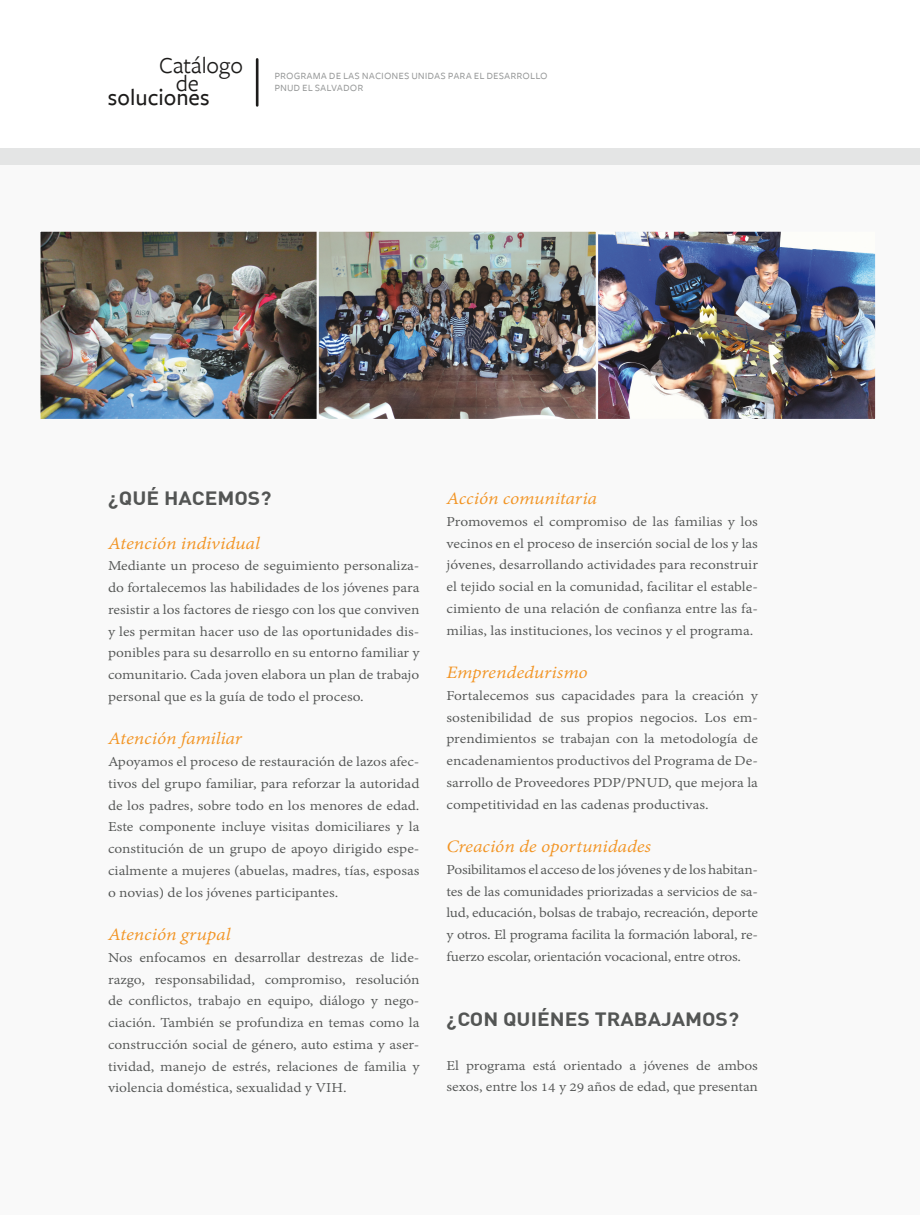
<style>
.page{position:relative;width:920px;height:1215px;background:#fff}
.page>*{position:absolute;margin:0;border:0;box-sizing:border-box;transform-origin:0 0}
.t1{font:23.7px/18.1px "Freight Sans";color:#1c1b1a}
.t2{font:500 23.7px "Freight Sans";color:#1c1b1a}
.t3{font:italic 18.9px "Adobe Devanagari";letter-spacing:-.01em;color:#f29423;scale:1.11 1}
.t4{font:700 18.9px "DIN Pro";color:#535554;scale:1.11 1}
.t5{font:14.85px/21.8px "Adobe Devanagari";color:#535554;text-align:justify;scale:1.11 1}
.t6{font:13.2px/11.9px "Freight Sans Book SC";color:#969898}
</style>
<div class="page">
<div style="left:1px;top:149px;width:919px;height:1066px;background:#f9f9f9"></div>
<img style="left:41px;top:233px;width:833px;height:185px">
<div style="left:38px;top:230px;width:282px;height:191px;border:2px solid #f9f9f9"></div>
<div style="left:317px;top:230px;width:281px;height:191px;border:2px solid #f9f9f9"></div>
<div style="left:596px;top:230px;width:281px;height:191px;border:2px solid #f9f9f9"></div>
<div style="left:1px;top:148px;width:919px;height:17px;background:#e4e5e5"></div>
<hr style="left:256px;top:59px;width:2px;height:46px;background:#1c1b1a">
<h1 class="t1" style="left:176px;top:57px;width:69px;text-indent:-17px">Catálogo de</h1>
<h1 class="t2" style="left:108px;top:84px;width:103px">soluciones</h1>
<p class="t6" style="left:274px;top:69px;width:275px">programa de las naciones unidas para el desarrollo pnud el salvador</p>
<p class="t4" style="left:108px;top:486px;width:149px">¿QUÉ HACEMOS?</p>
<p class="t3" style="left:108px;top:532px;width:138px">Atención individual</p>
<p class="t5" style="left:108px;top:556px;width:282px">Mediante un proceso de seguimiento personaliza&shy;do fortalecemos las habilidades de los jóvenes para resistir a los factores de riesgo con los que conviven y les permitan hacer uso de las oportunidades dis&shy;ponibles para su desarrollo en su entorno familiar y comunitario. Cada joven elabora un plan de trabajo personal que es la guía de todo el proceso.</p>
<p class="t3" style="left:108px;top:728px;width:122px">Atención familiar</p>
<p class="t5" style="left:108px;top:752px;width:282px">Apoyamos el proceso de restauración de lazos afec&shy;tivos del grupo familiar, para reforzar la autoridad de los padres, sobre todo en los menores de edad.<br>Este componente incluye visitas domiciliares y la constitución de un grupo de apoyo dirigido espe&shy;cialmente a mujeres (abuelas, madres, tías, esposas o novias) de los jóvenes participantes.</p>
<p class="t3" style="left:108px;top:924px;width:112px">Atención grupal</p>
<p class="t5" style="left:108px;top:948px;width:282px">Nos enfocamos en desarrollar destrezas de lide&shy;razgo, responsabilidad, compromiso, resolución de conflictos, trabajo en equipo, diálogo y nego&shy;ciación. También se profundiza en temas como la construcción social de género, auto estima y aser&shy;tividad, manejo de estrés, relaciones de familia y violencia doméstica, sexualidad y VIH.</p>
<p class="t3" style="left:446px;top:488px;width:137px">Acción comunitaria</p>
<p class="t5" style="left:446px;top:512px;width:282px">Promovemos el compromiso de las familias y los vecinos en el proceso de inserción social de los y las jóvenes, desarrollando actividades para reconstruir el tejido social en la comunidad, facilitar el estable&shy;cimiento de una relación de confianza entre las fa&shy;milias, las instituciones, los vecinos y el programa.</p>
<p class="t3" style="left:446px;top:662px;width:129px">Emprendedurismo</p>
<p class="t5" style="left:446px;top:686px;width:282px">Fortalecemos sus capacidades para la creación y sostenibilidad de sus propios negocios. Los em&shy;prendimientos se trabajan con la metodología de encadenamientos productivos del Programa de De&shy;sarrollo de Proveedores PDP/PNUD, que mejora la competitividad en las cadenas productivas.</p>
<p class="t3" style="left:446px;top:836px;width:186px">Creación de oportunidades</p>
<p class="t5" style="left:446px;top:860px;width:282px">Posibilitamos el acceso de los jóvenes y de los habitan&shy;tes de las comunidades priorizadas a servicios de sa&shy;lud, educación, bolsas de trabajo, recreación, deporte y otros. El programa facilita la formación laboral, re&shy;fuerzo escolar, orientación vocacional, entre otros.</p>
<p class="t4" style="left:446px;top:1007px;width:265px">¿CON QUIÉNES TRABAJAMOS?</p>
<p class="t5" style="left:446px;top:1056px;width:282px">El programa está orientado a jóvenes de ambos sexos, entre los 14 y 29 años de edad, que presentan</p>
</div>
